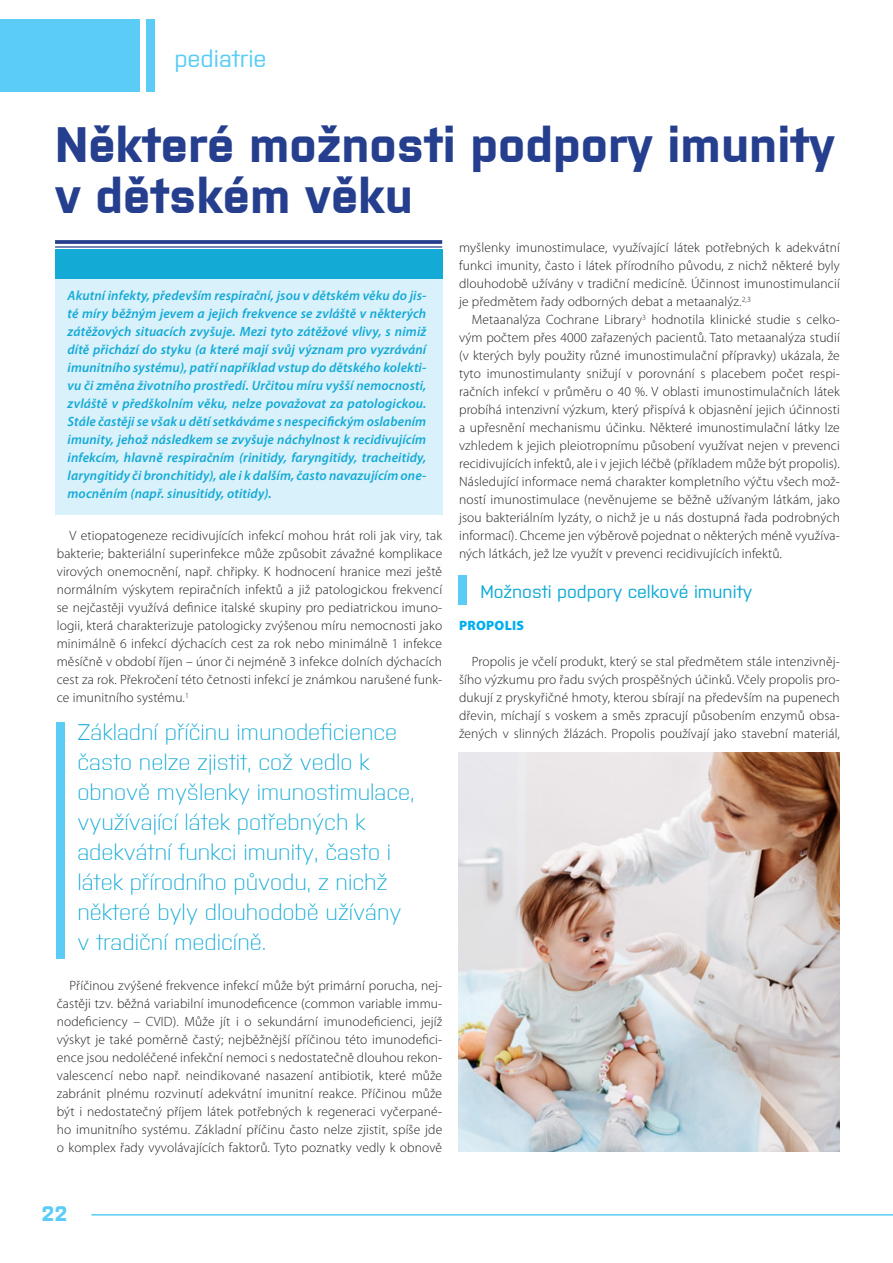
<style>
.page{position:relative;width:893px;height:1263px;background:#fff}
.page>*{position:absolute;margin:0;border:0;box-sizing:border-box;transform-origin:0 0}
.titul_clanku{font:700 49.5px/51px "Purista";color:#253f8e}
.t1{font:500 24px "Purista";color:#5accf5}
.MEZITITULKY{font:300 22.5px/30px "Purista";color:#13aad6}
.t2{font:700 21px "Purista";color:#5accf5}
.MEZITITULKY-2{font:500 18px "Purista";color:#13aad6}
.HLAVNÍ_TEXT{font:300 13.5px/18px "Myriad Pro";letter-spacing:.01em;color:#231f20;text-align:justify}
.Styl_odstavce6{font:italic 600 13.5px/18px "Myriad Pro";letter-spacing:.01em;color:#13aad6;text-align:justify}
.HLAVNÍ_TEXT-2{font:900 13.5px "Myriad Pro";letter-spacing:.02em;color:#00aeef}
</style>
<div class="page">
<div style="left:0;top:19px;width:140px;height:72px;background:#5accf5"></div>
<div style="left:147px;top:19px;width:8px;height:72px;background:#5accf5"></div>
<hr style="left:91px;top:1214px;width:802px;height:1px;background:#5accf5">
<div style="left:55px;top:266px;width:387px;height:248px;background:#d8f1fb"></div>
<div style="left:56px;top:249px;width:387px;height:30px;background:#13aad6"></div>
<svg style="left:55px;top:240px;width:387px;height:4px;fill:#385098"></svg>
<hr style="left:55px;top:246px;width:387px;height:2px;background:#253f8e">
<div style="left:459px;top:575px;width:8px;height:29px;background:#5accf5"></div>
<img style="left:459px;top:752px;width:381px;height:400px">
<div style="left:56px;top:722px;width:9px;height:237px;background:#5accf5"></div>
<p class="t1" style="left:174px;top:41px;width:94px">pediatrie</p>
<p class="titul_clanku" style="left:55px;top:115px;width:781px">Některé možnosti podpory imunity v dětském věku</p>
<p class="Styl_odstavce6" style="left:68px;top:286px;width:360px">Akutní infekty, především respirační, jsou v dětském věku do jis&shy;té míry běžným jevem a jejich frekvence se zvláště v některých zátěžových situacích zvyšuje. Mezi tyto zátěžové vlivy, s nimiž dítě přichází do styku (a které mají svůj význam pro vyzrávání imunitního systému), patří například vstup do dětského kolekti&shy;vu či změna životního prostředí. Určitou míru vyšší nemocnosti, zvláště v předškolním věku, nelze považovat za patologickou.<br>Stále častěji se však u dětí setkáváme s nespecifickým oslabením imunity, jehož následkem se zvyšuje náchylnost k recidivujícím infekcím, hlavně respiračním (rinitidy, faryngitidy, tracheitidy, laryngitidy či bronchitidy), ale i k dalším, často navazujícím one&shy;mocněním (např. sinusitidy, otitidy).</p>
<p class="HLAVNÍ_TEXT" style="left:57px;top:527px;width:387px;text-indent:13px">V etiopatogeneze recidivujících infekcí mohou hrát roli jak viry, tak bakterie; bakteriální superinfekce může způsobit závažné komplikace virových onemocnění, např. chřipky. K hodnocení hranice mezi ještě normálním výskytem repiračních infektů a již patologickou frekvencí se nejčastěji využívá definice italské skupiny pro pediatrickou imuno&shy;logii, která charakterizuje patologicky zvýšenou míru nemocnosti jako minimálně 6 infekcí dýchacích cest za rok nebo minimálně 1 infekce měsíčně v období říjen – únor či nejméně 3 infekce dolních dýchacích cest za rok. Překročení této četnosti infekcí je známkou narušené funk&shy;ce imunitního systému.<sup>1</sup></p>
<p class="MEZITITULKY" style="left:77px;top:715px;width:339px">Základní příčinu imunodeficience často nelze zjistit, což vedlo k obnově myšlenky imunostimulace, využívající látek potřebných k adekvátní funkci imunity, často i látek přírodního původu, z nichž některé byly dlouhodobě užívány v tradiční medicíně.</p>
<p class="HLAVNÍ_TEXT" style="left:57px;top:977px;width:387px;text-indent:13px">Příčinou zvýšené frekvence infekcí může být primární porucha, nej&shy;častěji tzv. běžná variabilní imunodeficence (common variable immu&shy;nodeficiency – CVID). Může jít i o sekundární imunodeficienci, jejíž výskyt je také poměrně častý; nejběžnější příčinou této imunodefici&shy;ence jsou nedoléčené infekční nemoci s nedostatečně dlouhou rekon&shy;valescencí nebo např. neindikované nasazení antibiotik, které může zabránit plnému rozvinutí adekvátní imunitní reakce. Příčinou může být i nedostatečný příjem látek potřebných k regeneraci vyčerpané&shy;ho imunitního systému. Základní příčinu často nelze zjistit, spíše jde o komplex řady vyvolávajících faktorů. Tyto poznatky vedly k obnově</p>
<p class="HLAVNÍ_TEXT" style="left:459px;top:239px;width:382px">myšlenky imunostimulace, využívající látek potřebných k adekvátní funkci imunity, často i látek přírodního původu, z nichž některé byly dlouhodobě užívány v tradiční medicíně. Účinnost imunostimulancií je předmětem řady odborných debat a metaanalýz.<sup>2,3</sup></p>
<p class="HLAVNÍ_TEXT" style="left:459px;top:311px;width:382px;text-indent:13px">Metaanalýza Cochrane Library<sup>3</sup> hodnotila klinické studie s celko&shy;vým počtem přes 4000 zařazených pacientů. Tato metaanalýza studií (v kterých byly použity různé imunostimulační přípravky) ukázala, že tyto imunostimulanty snižují v porovnání s placebem počet respi&shy;račních infekcí v průměru o 40 %. V oblasti imunostimulačních látek probíhá intenzivní výzkum, který přispívá k objasnění jejich účinnosti a upřesnění mechanismu účinku. Některé imunostimulační látky lze vzhledem k jejich pleiotropnímu působení využívat nejen v prevenci recidivujících infektů, ale i v jejich léčbě (příkladem může být propolis).<br>Následující informace nemá charakter kompletního výčtu všech mož&shy;ností imunostimulace (nevěnujeme se běžně užívaným látkám, jako jsou bakteriálním lyzáty, o nichž je u nás dostupná řada podrobných informací). Chceme jen výběrově pojednat o některých méně využíva&shy;ných látkách, jež lze využít v prevenci recidivujících infektů.</p>
<p class="MEZITITULKY-2" style="left:480px;top:578px;width:273px">Možnosti podpory celkové imunity</p>
<p class="HLAVNÍ_TEXT-2" style="left:459px;top:618px;width:66px">PROPOLIS</p>
<p class="HLAVNÍ_TEXT" style="left:459px;top:653px;width:382px;text-indent:13px">Propolis je včelí produkt, který se stal předmětem stále intenzivněj&shy;šího výzkumu pro řadu svých prospěšných účinků. Včely propolis pro&shy;dukují z pryskyřičné hmoty, kterou sbírají na především na pupenech dřevin, míchají s voskem a směs zpracují působením enzymů obsa&shy;žených v slinných žlázách. Propolis používají jako stavební materiál,</p>
<h3 class="t2" style="left:42px;top:1198px;width:27px">22</h3>
</div>
